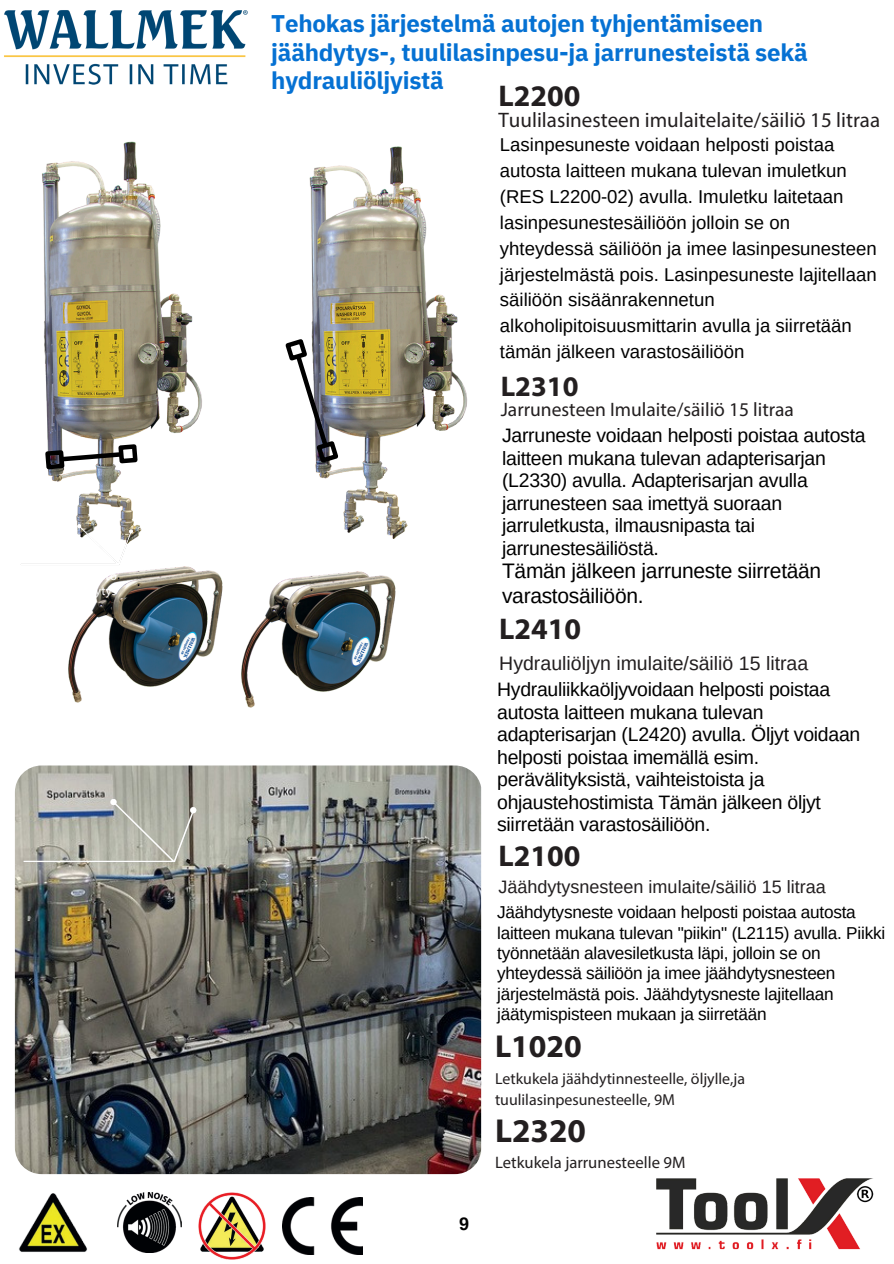
<style>
.page{position:relative;width:894px;height:1264px;background:#fff}
.page>*{position:absolute;margin:0;border:0;box-sizing:border-box;transform-origin:0 0}
.t1{font:700 33.3px "Myriad Pro";color:#231f20}
.t2{font:700 31.8px "Myriad Pro";color:#231f20}
.t3{font:700 30px "Myriad Pro";color:#231f20}
.t4{font:700 28.5px "Myriad Pro";color:#231f20}
.t5{font:700 24px/28.2px "IBM Plex Sans";letter-spacing:-.01em;color:#0571d3}
.t6{font:21px/24.8px "Arimo";letter-spacing:-.015em;color:#000}
.t7{font:21px "Myriad Pro";color:#231f20}
.t8{font:19.5px/22.5px "Arimo";letter-spacing:-.015em;color:#000}
.t9{font:19.5px "Arimo";color:#231f20}
.t10{font:19.5px "Myriad Pro";color:#231f20}
.t11{font:18.6px/25.8px "Arimo";color:#000}
.t12{font:18px "Arimo";color:#231f20}
.t13{font:700 18px "Arimo";color:#000}
.t14{font:17.25px/20.2px "Arimo";letter-spacing:-.015em;color:#000}
.t15{font:16.65px "Myriad Pro";color:#231f20}
.t16{font:15.9px/21.3px "Myriad Pro";color:#231f20}
.t17{font:12.45px "Myriad Pro";letter-spacing:.025em;color:#fff}
</style>
<div class="page">
<img style="left:656px;top:1178px;width:218px;height:72px">
<img style="left:4px;top:10px;width:244px;height:75px">
<img style="left:42px;top:141px;width:160px;height:396px">
<img style="left:309px;top:146px;width:159px;height:393px">
<img style="left:15px;top:765px;width:466px;height:409px">
<img style="left:68px;top:566px;width:148px;height:137px">
<img style="left:17px;top:791px;width:187px;height:78px">
<img style="left:20px;top:519px;width:117px;height:50px">
<svg style="left:43px;top:441px;width:97px;height:31px"></svg>
<img style="left:285px;top:336px;width:56px;height:130px">
<img style="left:19px;top:1193px;width:68px;height:59px">
<img style="left:117px;top:1192px;width:64px;height:60px">
<img style="left:198px;top:1192px;width:68px;height:67px">
<img style="left:282px;top:1197px;width:80px;height:57px">
<img style="left:216px;top:571px;width:180px;height:137px">
<p class="t17" style="left:77px;top:585px;width:41px">säilytys</p>
<h2 class="t5" style="left:271px;top:9px;width:538px">Tehokas järjestelmä autojen tyhjentämiseen jäähdytys-, tuulilasinpesu-ja jarrunesteistä sekä hydrauliöljyistä</h2>
<p class="t3" style="left:498px;top:83px;width:83px">L2200</p>
<p class="t7" style="left:498px;top:111px;width:383px">Tuulilasinesteen imulaitelaite/säiliö 15 litraa</p>
<h4 class="t11" style="left:500px;top:132px;width:378px">Lasinpesuneste voidaan helposti poistaa autosta laitteen mukana tulevan imuletkun (RES L2200-02) avulla. Imuletku laitetaan lasinpesunestesäiliöön jolloin se on yhteydessä säiliöön ja imee lasinpesunesteen järjestelmästä pois. Lasinpesuneste lajitellaan säiliöön sisäänrakennetun alkoholipitoisuusmittarin avulla ja siirretään tämän jälkeen varastosäiliöön</h4>
<p class="t4" style="left:500px;top:374px;width:79px">L2310</p>
<p class="t10" style="left:500px;top:401px;width:295px">Jarrunesteen Imulaite/säiliö 15 litraa</p>
<p class="t8" style="left:502px;top:424px;width:365px">Jarruneste voidaan helposti poistaa autosta laitteen mukana tulevan adapterisarjan (L2330) avulla. Adapterisarjan avulla jarrunesteen saa imettyä suoraan jarruletkusta, ilmausnipasta tai jarrunestesäiliöstä.</p>
<p class="t6" style="left:502px;top:558px;width:320px">Tämän jälkeen jarruneste siirretään varastosäiliöön.</p>
<h2 class="t3" style="left:499px;top:616px;width:83px">L2410</h2>
<h2 class="t9" style="left:499px;top:652px;width:310px">Hydrauliöljyn imulaite/säiliö 15 litraa</h2>
<h2 class="t8" style="left:497px;top:678px;width:364px">Hydrauliikkaöljyvoidaan helposti poistaa autosta laitteen mukana tulevan adapterisarjan (L2420) avulla. Öljyt voidaan helposti poistaa imemällä esim. perävälityksistä, vaihteistoista ja ohjaustehostimista Tämän jälkeen öljyt siirretään varastosäiliöön.</h2>
<h4 class="t3" style="left:498px;top:843px;width:83px">L2100</h4>
<h4 class="t12" style="left:498px;top:876px;width:328px">Jäähdytysnesteen imulaite/säiliö 15 litraa</h4>
<p class="t14" style="left:497px;top:902px;width:389px">Jäähdytysneste voidaan helposti poistaa autosta laitteen mukana tulevan "piikin" (L2115) avulla. Piikki työnnetään alavesiletkusta läpi, jolloin se on yhteydessä säiliöön ja imee jäähdytysnesteen järjestelmästä pois. Jäähdytysneste lajitellaan jäätymispisteen mukaan ja siirretään</p>
<p class="t2" style="left:495px;top:1032px;width:88px">L1020</p>
<p class="t16" style="left:495px;top:1068px;width:251px">Letkukela jäähdytinnesteelle, öljylle,ja tuulilasinpesunesteelle, 9M</p>
<p class="t1" style="left:495px;top:1117px;width:92px">L2320</p>
<p class="t15" style="left:495px;top:1155px;width:192px">Letkukela jarrunesteelle 9M</p>
<p class="t13" style="left:459px;top:1213px;width:12px">9</p>
</div>
